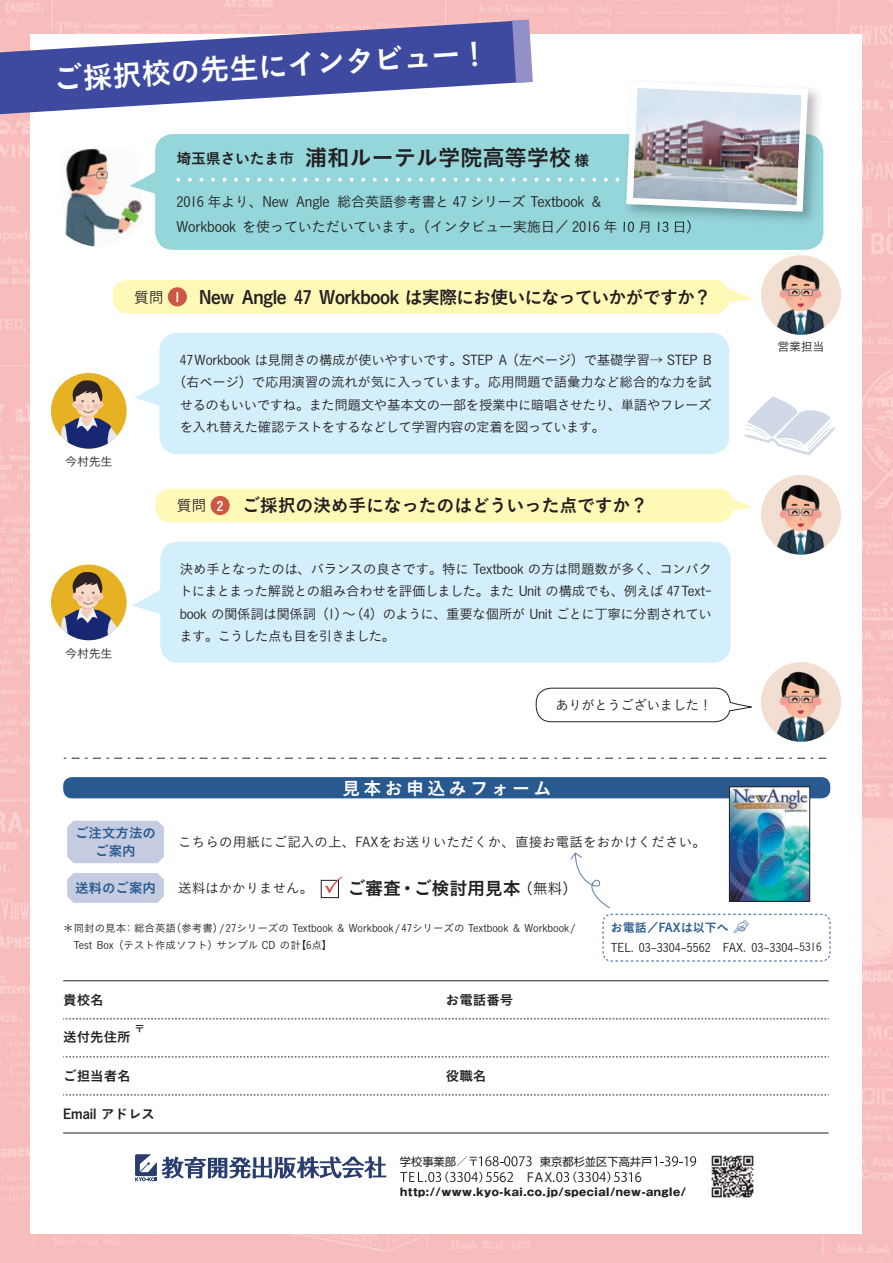
<style>
.page{position:relative;width:893px;height:1263px;background:#fff}
.page>*{position:absolute;margin:0;border:0;box-sizing:border-box;transform-origin:0 0}
.t1{font:29.7px "Koburina Go Std W6 90 msp RKSJ H";color:#fff}
.t2{font:22.5px "Koburina Go Std W6 90 msp RKSJ H";letter-spacing:-.015em;color:#231f20}
.t3{font:18px "Koburina Go Std W6 90 msp RKSJ H";letter-spacing:-.02em;color:#231f20}
.t4{font:18px "Koburina Go Std W6 90 msp RKSJ H";letter-spacing:.18em;color:#fff}
.t5{font:14.25px/25.5px "Koburina Go Std W3 90 msp RKSJ H";letter-spacing:-.02em;color:#231f20}
.t6{font:13.5px/22.5px "Koburina Go Std W3 90 msp RKSJ H";letter-spacing:-.03em;color:#231f20;text-align:justify}
.t7{font:13.5px "Koburina Go Std W3 90 msp RKSJ H";letter-spacing:.01em;color:#231f20}
.t8{font:13.5px "Koburina Go Std W6 90 msp RKSJ H";color:#231f20}
.t9{font:13.5px/18px "Koburina Go Std W6 90 msp RKSJ H";color:#28598f;text-align:center}
.t10{font:13.5px "Koburina Go Std W3 90 msp RKSJ H";color:#231f20}
.t11{font:13.05px "Koburina Go Std W6 90 msp RKSJ H";color:#fff}
.t12{font:12.3px "UD Shin Go Pr 6 Regular 90 msp RKSJ H";color:#231f20;scale:.9 1}
.t13{font:12.3px "UD Shin Go Pr 6 Regular 90 msp RKSJ H";color:#231f20;scale:.88 1}
.t14{font:12px "Koburina Go Std W3 90 msp RKSJ H";color:#231f20}
.t15{font:12px "Koburina Go Std W6 90 msp RKSJ H";color:#28598f}
.t16{font:11.25px "Shin Go Pr 6 Regular 90 msp RKSJ H";color:#231f20}
.t17{font:10.5px/16.5px "Koburina Go Std W3 90 msp RKSJ H";color:#231f20}
.t18{font:10.5px "Gothic MB101 Pr 6 Heavy 90 msp RKSJ H";letter-spacing:.05em;color:#231f20}
.t19{font:9px "Koburina Go Std W6 90 msp RKSJ H";color:#231f20}
.s1{font-size:15px}
.s2{font-family:"Koburina Go Std W3 90 msp RKSJ H";font-size:15px}
.s3{font-size:11.25px}
</style>
<div class="page">
<img style="left:0;top:0;width:893px;height:1263px">
<div style="left:31px;top:34px;width:831px;height:1199px;background:#fff"></div>
<svg style="left:744px;top:396px;width:92px;height:59px"></svg>
<img style="left:65px;top:150px;width:39px;height:97px">
<div style="left:155px;top:134px;width:668px;height:116px;background:#94d6da;border-radius:18px"></div>
<div style="left:159px;top:333px;width:570px;height:121px;background:#d4effc;border-radius:18px"></div>
<svg style="left:0;top:20px;width:176px;height:106px;fill:#3d4a9f"></svg>
<div style="left:51px;top:373px;width:76px;height:76px;background:#e6b122;border-radius:50%"></div>
<svg style="left:59px;top:380px;width:68px;height:69px"></svg>
<div style="left:51px;top:565px;width:76px;height:75px;background:#e6b122;border-radius:50%"></div>
<svg style="left:59px;top:572px;width:68px;height:68px"></svg>
<svg style="left:130px;top:167px;width:26px;height:29px"></svg>
<svg style="left:134px;top:379px;width:26px;height:29px"></svg>
<div style="left:133px;top:542px;width:598px;height:121px;background:#d4effc"></div>
<svg style="left:728px;top:289px;width:26px;height:13px"></svg>
<svg style="left:732px;top:498px;width:22px;height:13px"></svg>
<svg style="left:536px;top:688px;width:216px;height:34px"></svg>
<img style="left:811px;top:90px;width:8px;height:44px">
<img style="left:669px;top:134px;width:152px;height:87px">
<img style="left:623px;top:220px;width:68px;height:5px">
<svg style="left:176px;top:20px;width:635px;height:195px"></svg>
<div style="left:113px;top:280px;width:616px;height:34px;background:#fff9b8;border-radius:15px"></div>
<div style="left:168px;top:287px;width:19px;height:19px;background:#cb5845;border-radius:50%"></div>
<div style="left:155px;top:489px;width:578px;height:33px;background:#fff9b8;border-radius:15px"></div>
<div style="left:211px;top:496px;width:19px;height:19px;background:#cb5845;border-radius:50%"></div>
<svg style="left:64px;top:758px;width:763px;height:1px"></svg>
<div style="left:63px;top:777px;width:767px;height:21px;background:#28598f;border-radius:9px"></div>
<div style="left:67px;top:821px;width:97px;height:42px;background:#c5cce1"></div>
<div style="left:67px;top:873px;width:97px;height:30px;background:#c5cce1"></div>
<img style="left:731px;top:789px;width:77px;height:63px">
<div style="left:729px;top:787px;width:81px;height:114px;border:1px solid #231f20"></div>
<div style="left:321px;top:880px;width:18px;height:18px;border:1px solid #231f20"></div>
<svg style="left:325px;top:876px;width:17px;height:17px"></svg>
<svg style="left:63px;top:1019px;width:766px;height:1px"></svg>
<svg style="left:63px;top:1057px;width:766px;height:1px"></svg>
<svg style="left:63px;top:1095px;width:766px;height:1px"></svg>
<hr style="left:63px;top:980px;width:766px;height:1px;background:#231f20">
<hr style="left:63px;top:1133px;width:766px;height:1px;background:#231f20">
<svg style="left:135px;top:1154px;width:251px;height:27px"></svg>
<img style="left:711px;top:1155px;width:43px;height:43px">
<svg style="left:457px;top:1156px;width:75px;height:10px"></svg>
<svg style="left:654px;top:1156px;width:42px;height:10px"></svg>
<svg style="left:507px;top:1172px;width:6px;height:10px"></svg>
<svg style="left:400px;top:1172px;width:99px;height:10px"></svg>
<svg style="left:553px;top:1172px;width:79px;height:10px"></svg>
<div style="left:96px;top:171px;width:12px;height:8px;border:1px solid #808285"></div>
<svg style="left:85px;top:173px;width:13px;height:5px"></svg>
<img style="left:761px;top:255px;width:80px;height:80px;border-radius:50%">
<img style="left:762px;top:264px;width:14px;height:22px">
<div style="left:788px;top:289px;width:12px;height:7px;border:1px solid #808285"></div>
<div style="left:801px;top:289px;width:12px;height:7px;border:1px solid #808285"></div>
<svg style="left:782px;top:287px;width:8px;height:6px"></svg>
<svg style="left:811px;top:287px;width:8px;height:6px"></svg>
<img style="left:761px;top:475px;width:80px;height:80px;border-radius:50%">
<img style="left:761px;top:484px;width:15px;height:28px">
<div style="left:788px;top:509px;width:12px;height:7px;border:1px solid #808285"></div>
<div style="left:801px;top:509px;width:12px;height:7px;border:1px solid #808285"></div>
<svg style="left:782px;top:507px;width:8px;height:6px"></svg>
<svg style="left:811px;top:507px;width:8px;height:6px"></svg>
<img style="left:761px;top:662px;width:80px;height:80px;border-radius:50%">
<img style="left:762px;top:671px;width:14px;height:22px">
<div style="left:788px;top:696px;width:12px;height:7px;border:1px solid #808285"></div>
<div style="left:801px;top:696px;width:12px;height:7px;border:1px solid #808285"></div>
<svg style="left:782px;top:694px;width:8px;height:6px"></svg>
<svg style="left:811px;top:694px;width:8px;height:6px"></svg>
<svg style="left:570px;top:852px;width:261px;height:110px"></svg>
<h1 class="t1" style="left:53px;top:70px;width:438px;rotate:-4deg">ご採択校の先生にインタビュー！</h1>
<h2 class="t2" style="left:176px;top:149px;width:415px"><span class="s1">埼玉県さいたま市</span> 浦和ルーテル学院高等学校<span class="s1">様</span></h2>
<p class="t5" style="left:176px;top:191px;width:526px">2016 年より、New Angle 総合英語参考書と 47 シリーズ Textbook &amp;<br>Workbook を使っていただいています。（インタビュー実施日／ 2016 年 10 月 13 日）</p>
<h3 class="t3" style="left:134px;top:290px;width:579px"><span class="s2">質問</span>　　New Angle 47 Workbook は実際にお使いになっていかがですか？</h3>
<p class="t11" style="left:174px;top:292px;width:8px">1</p>
<p class="t14" style="left:65px;top:457px;width:49px">今村先生</p>
<p class="t14" style="left:65px;top:649px;width:49px">今村先生</p>
<p class="t6" style="left:180px;top:350px;width:533px">47 Workbook は見開きの構成が使いやすいです。STEP A （左ページ）で基礎学習→ STEP B</p>
<p class="t6" style="left:173px;top:373px;width:540px">（右ページ）で応用演習の流れが気に入っています。応用問題で語彙力など総合的な力を試</p>
<p class="t6" style="left:180px;top:395px;width:533px">せるのもいいですね。また問題文や基本文の一部を授業中に暗唱させたり、単語やフレーズ</p>
<p class="t6" style="left:180px;top:418px;width:427px">を入れ替えた確認テストをするなどして学習内容の定着を図っています。</p>
<h3 class="t3" style="left:177px;top:499px;width:473px"><span class="s2">質問</span>　　ご採択の決め手になったのはどういった点ですか？</h3>
<p class="t11" style="left:217px;top:501px;width:8px">2</p>
<p class="t6" style="left:179px;top:559px;width:534px">決め手となったのは、バランスの良さです。特に Textbook の方は問題数が多く、コンパクトにまとまった解説との組み合わせを評価しました。また Unit の構成でも、例えば 47 Text&shy;book の関係詞は関係詞（1）～（4）のように、重要な個所が Unit ごとに丁寧に分割されています。こうした点も目を引きました。</p>
<p class="t6" style="left:555px;top:696px;width:158px">ありがとうございました！</p>
<p class="t9" style="left:75px;top:826px;width:82px">ご注文方法のご案内</p>
<p class="t9" style="left:75px;top:881px;width:82px">送料のご案内</p>
<h3 class="t4" style="left:342px;top:781px;width:211px">見本お申込みフォーム</h3>
<p class="t7" style="left:178px;top:837px;width:529px">こちらの用紙にご記入の上、FAXをお送りいただくか、直接お電話をおかけください。</p>
<p class="t10" style="left:178px;top:883px;width:137px">送料はかかりません。</p>
<h3 class="t3" style="left:347px;top:882px;width:232px">ご審査・ご検討用見本<span class="s2">（無料）</span></h3>
<p class="t14" style="left:777px;top:342px;width:48px">営業担当</p>
<p class="t17" style="left:74px;top:921px;width:504px;text-indent:-10px">＊ 同封の見本：総合英語（参考書）/ 27シリーズの Textbook &amp; Workbook / 47シリーズの Textbook &amp; Workbook /<br>Test Box （テスト作成ソフト）サンプル CD の計【6点】</p>
<p class="t15" style="left:611px;top:923px;width:120px">お電話／FAXは以下へ</p>
<p class="t14" style="left:611px;top:943px;width:213px">TEL. 03-3304-5562　FAX. 03-3304-<span class="s3">5316</span></p>
<p class="t8" style="left:63px;top:995px;width:42px">貴校名</p>
<p class="t8" style="left:446px;top:995px;width:69px">お電話番号</p>
<p class="t8" style="left:63px;top:1032px;width:69px">送付先住所</p>
<p class="t19" style="left:135px;top:1026px;width:10px">〒</p>
<p class="t8" style="left:63px;top:1071px;width:69px">ご担当者名</p>
<p class="t8" style="left:446px;top:1071px;width:42px">役職名</p>
<p class="t8" style="left:63px;top:1109px;width:93px">Email アドレス</p>
<p class="t16" style="left:400px;top:1157px;width:58px">学校事業部</p>
<p class="t18" style="left:400px;top:1188px;width:287px">http://www.kyo-kai.co.jp/special/new-angle/</p>
<p class="t16" style="left:540px;top:1157px;width:114px">東京都杉並区下高井戸</p>
<p class="t13" style="left:500px;top:1173px;width:10px">6</p>
<p class="t12" style="left:527px;top:1173px;width:29px">FAX</p>
<p class="t13" style="left:635px;top:1173px;width:10px">6</p>
</div>
